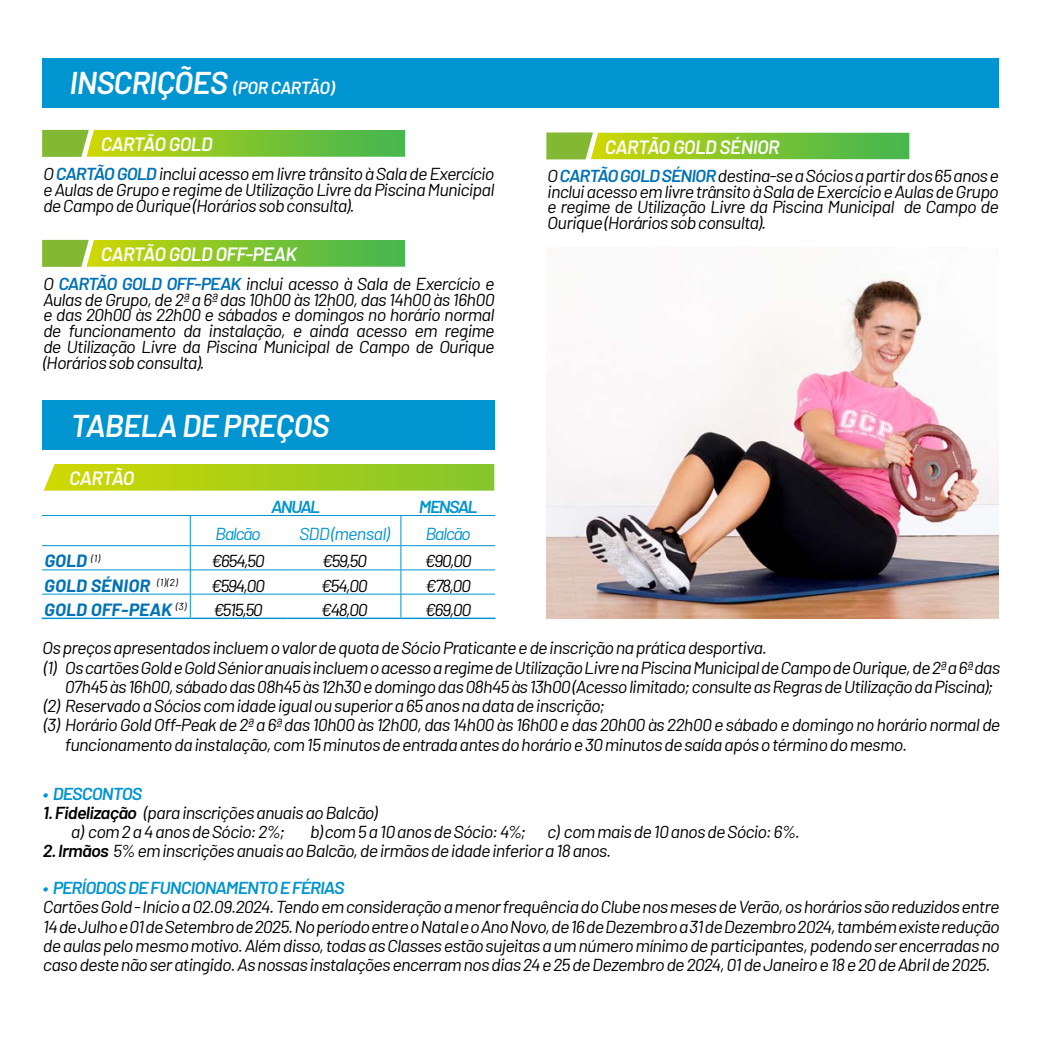
<style>
.page{position:relative;width:1042px;height:1042px;background:#fff}
.page>*{position:absolute;margin:0;border:0;box-sizing:border-box;transform-origin:0 0}
.t1{font:italic 600 31.5px "Barlow";letter-spacing:-.025em;color:#fff}
.t2{font:italic 600 19.25px "Barlow";letter-spacing:-.025em;color:#fff}
.t3{font:italic 600 17.5px "Barlow";letter-spacing:-.025em;color:#fff}
.t4{font:italic 17.32px/15.8px "Barlow";letter-spacing:-.04em;color:#000;text-align:justify;scale:1.04 1}
.t5{font:italic 600 17.32px "Barlow";letter-spacing:-.05em;color:#0094d0;scale:1.04 1}
.t6{font:italic 700 17.32px "Barlow";letter-spacing:.01em;color:#0072b5;scale:1.04 1}
.t7{font:italic 17.32px "Barlow";letter-spacing:-.065em;color:#0094d0;scale:1.04 1}
.t8{font:italic 17.32px "Barlow";letter-spacing:-.035em;color:#0094d0;scale:1.04 1}
.s1{font-size:31.5px}
.s2{font-weight:600;color:#0072b5}
.s3{font-weight:600}
</style>
<div class="page">
<div style="left:42px;top:58px;width:957px;height:50px;background:#0094d0"></div>
<div style="left:42px;top:400px;width:452px;height:50px;background:#0094d0"></div>
<svg style="left:43px;top:464px;width:451px;height:27px;background:#abcf1d"></svg>
<svg style="left:546px;top:132px;width:363px;height:27px;background:#88c636"></svg>
<svg style="left:42px;top:240px;width:363px;height:27px;background:#86c532"></svg>
<svg style="left:42px;top:130px;width:363px;height:27px;background:#86c532"></svg>
<hr style="left:42px;top:515px;width:148px;height:1px;background:#0094d0">
<hr style="left:190px;top:515px;width:98px;height:1px;background:#0094d0">
<hr style="left:288px;top:515px;width:113px;height:1px;background:#0094d0">
<hr style="left:401px;top:515px;width:94px;height:1px;background:#0094d0">
<hr style="left:42px;top:545px;width:148px;height:1px;background:#0094d0">
<hr style="left:190px;top:545px;width:98px;height:1px;background:#0094d0">
<hr style="left:288px;top:545px;width:113px;height:1px;background:#0094d0">
<hr style="left:401px;top:545px;width:94px;height:1px;background:#0094d0">
<hr style="left:42px;top:569px;width:148px;height:1px;background:#0094d0">
<hr style="left:190px;top:569px;width:98px;height:1px;background:#0094d0">
<hr style="left:288px;top:569px;width:113px;height:1px;background:#0094d0">
<hr style="left:401px;top:569px;width:94px;height:1px;background:#0094d0">
<hr style="left:42px;top:594px;width:148px;height:1px;background:#0094d0">
<hr style="left:190px;top:594px;width:98px;height:1px;background:#0094d0">
<hr style="left:288px;top:594px;width:113px;height:1px;background:#0094d0">
<hr style="left:401px;top:594px;width:94px;height:1px;background:#0094d0">
<hr style="left:42px;top:617px;width:148px;height:2px;background:#0094d0">
<hr style="left:190px;top:617px;width:98px;height:2px;background:#0094d0">
<hr style="left:288px;top:617px;width:113px;height:2px;background:#0094d0">
<hr style="left:401px;top:617px;width:94px;height:2px;background:#0094d0">
<hr style="left:190px;top:516px;width:1px;height:30px;background:#0094d0">
<svg style="left:190px;top:546px;width:1px;height:71px"></svg>
<hr style="left:401px;top:516px;width:1px;height:30px;background:#0094d0">
<svg style="left:401px;top:546px;width:1px;height:71px"></svg>
<img style="left:546px;top:247px;width:452px;height:372px">
<p class="t3" style="left:69px;top:80px;width:267px"><span class="s1">INSCRIÇÕES</span> (POR CARTÃO)</p>
<p class="t2" style="left:101px;top:136px;width:113px">CARTÃO GOLD</p>
<p class="t4" style="left:43px;top:167px;width:436px">O <span class="s2">CARTÃO GOLD</span> inclui acesso em livre trânsito à Sala de Exercício e Aulas de Grupo e regime de Utilização Livre da Piscina Municipal de Campo de Ourique (Horários sob consulta).</p>
<p class="t2" style="left:101px;top:239px;width:198px">CARTÃO GOLD OFF-PEAK</p>
<p class="t4" style="left:43px;top:277px;width:436px">O <span class="s2">CARTÃO GOLD OFF-PEAK</span> inclui acesso à Sala de Exercício e Aulas de Grupo, de 2ª a 6ª das 10h00 às 12h00, das 14h00 às 16h00 e das 20h00 às 22h00 e sábados e domingos no horário normal de funcionamento da instalação, e ainda acesso em regime de Utilização Livre da Piscina Municipal de Campo de Ourique (Horários sob consulta).</p>
<h1 class="t1" style="left:71px;top:413px;width:260px">TABELA DE PREÇOS</h1>
<p class="t2" style="left:69px;top:471px;width:67px">CARTÃO</p>
<p class="t5" style="left:271px;top:494px;width:49px">ANUAL</p>
<p class="t5" style="left:419px;top:494px;width:58px">MENSAL</p>
<p class="t7" style="left:215px;top:527px;width:45px">Balcão</p>
<p class="t8" style="left:299px;top:527px;width:89px">SDD (mensal)</p>
<p class="t7" style="left:425px;top:527px;width:45px">Balcão</p>
<p class="t2" style="left:605px;top:132px;width:176px">CARTÃO GOLD SÉNIOR</p>
<p class="t4" style="left:547px;top:169px;width:436px">O <span class="s2">CARTÃO GOLD SÉNIOR</span> destina-se a Sócios a partir dos 65 anos e inclui acesso em livre trânsito à Sala de Exercício e Aulas de Grupo e regime de Utilização Livre da Piscina Municipal de Campo de Ourique (Horários sob consulta).</p>
<p class="t6" style="left:44px;top:555px;width:55px">GOLD <sup>(1)</sup></p>
<p class="t4" style="left:211px;top:555px;width:53px">€654,50</p>
<p class="t4" style="left:322px;top:555px;width:45px">€59,50</p>
<p class="t4" style="left:424px;top:555px;width:47px">€90,00</p>
<p class="t6" style="left:44px;top:579px;width:130px">GOLD SÉNIOR <sup>(1)(2)</sup></p>
<p class="t4" style="left:211px;top:579px;width:54px">€594,00</p>
<p class="t4" style="left:321px;top:579px;width:46px">€54,00</p>
<p class="t4" style="left:425px;top:579px;width:45px">€78,00</p>
<p class="t6" style="left:44px;top:603px;width:138px">GOLD OFF-PEAK <sup>(3)</sup></p>
<p class="t4" style="left:213px;top:603px;width:49px">€515,50</p>
<p class="t4" style="left:321px;top:603px;width:46px">€48,00</p>
<p class="t4" style="left:425px;top:603px;width:46px">€69,00</p>
<p class="t4" style="left:42px;top:641px;width:698px">Os preços apresentados incluem o valor de quota de Sócio Praticante e de inscrição na prática desportiva.</p>
<p class="t4" style="left:44px;top:661px;width:921px">(1) Os cartões Gold e Gold Sénior anuais incluem o acesso a regime de Utilização Livre na Piscina Municipal de Campo de Ourique, de 2ª a 6ª das</p>
<p class="t4" style="left:65px;top:680px;width:894px">07h45 às 16h00, sábado das 08h45 às 12h30 e domingo das 08h45 às 13h00 (Acesso limitado; consulte as Regras de Utilização da Piscina);</p>
<p class="t4" style="left:44px;top:699px;width:541px">(2) Reservado a Sócios com idade igual ou superior a 65 anos na data de inscrição;</p>
<p class="t4" style="left:44px;top:718px;width:921px">(3) Horário Gold Off-Peak de 2ª a 6ª das 10h00 às 12h00, das 14h00 às 16h00 e das 20h00 às 22h00 e sábado e domingo no horário normal de</p>
<p class="t4" style="left:65px;top:738px;width:811px">funcionamento da instalação, com 15 minutos de entrada antes do horário e 30 minutos de saída após o término do mesmo.</p>
<p class="t5" style="left:43px;top:786px;width:97px">• DESCONTOS</p>
<p class="t4" style="left:71px;top:804px;width:296px;line-height:19.2px;text-indent:-28px"><span class="s3">1. Fidelização</span> (para inscrições anuais ao Balcão) a) com 2 a 4 anos de Sócio: 2%;</p>
<p class="t4" style="left:310px;top:825px;width:473px">b) com 5 a 10 anos de Sócio: 4%; c) com mais de 10 anos de Sócio: 6%.</p>
<p class="t4" style="left:43px;top:844px;width:548px"><span class="s3">2. Irmãos</span> 5% em inscrições anuais ao Balcão, de irmãos de idade inferior a 18 anos.</p>
<p class="t5" style="left:43px;top:881px;width:292px">• PERÍODOS DE FUNCIONAMENTO E FÉRIAS</p>
<p class="t4" style="left:43px;top:899px;width:921px;line-height:19.2px">Cartões Gold - Início a 02.09.2024. Tendo em consideração a menor frequência do Clube nos meses de Verão, os horários são reduzidos entre 14 de Julho e 01 de Setembro de 2025. No período entre o Natal e o Ano Novo, de 16 de Dezembro a 31 de Dezembro 2024, também existe redução de aulas pelo mesmo motivo. Além disso, todas as Classes estão sujeitas a um número mínimo de participantes, podendo ser encerradas no caso deste não ser atingido. As nossas instalações encerram nos dias 24 e 25 de Dezembro de 2024, 01 de Janeiro e 18 e 20 de Abril de 2025.</p>
</div>
